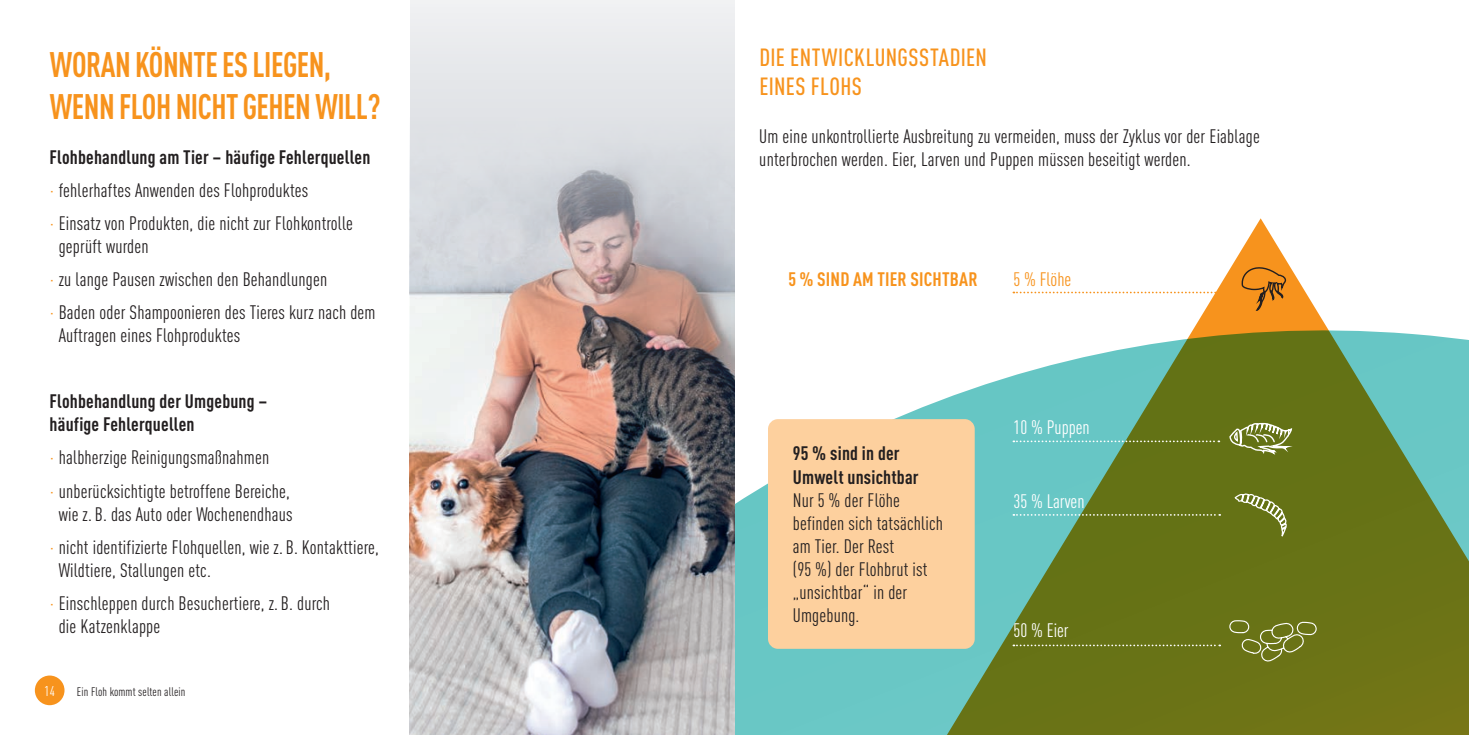
<style>
.page{position:relative;width:1469px;height:735px;background:#fff}
.page>*{position:absolute;margin:0;border:0;box-sizing:border-box;transform-origin:0 0}
.t1{font:700 condensed 35px/42px "DINOT";letter-spacing:-.015em;color:#f7931d;scale:.9 1}
.t2{font:500 condensed 24.5px/29.4px "DINOT";letter-spacing:.015em;color:#f7931d}
.t3{font:condensed 19.25px/33.1px "DINOT";letter-spacing:.01em;color:#231f20}
.t4{font:700 condensed 19.25px/23.1px "DINOT";letter-spacing:.01em;color:#231f20}
.t5{font:condensed 19.25px "DINOT";color:#fff}
.t6{font:700 condensed 19.25px "DINOT";letter-spacing:.01em;color:#f7931d}
.t7{font:condensed 19.25px "DINOT";color:#f7931d}
.t8{font:condensed 14px "DINOT";color:#fff}
.t9{font:condensed 12.25px "DINOT";letter-spacing:.01em;color:#231f20}
.s1{font-weight:700}
.s2{color:#f7931d}
</style>
<div class="page">
<svg style="left:1012px;top:218px;width:300px;height:85px"></svg>
<svg style="left:734px;top:303px;width:734px;height:431px;fill:#687516"></svg>
<svg style="left:1013px;top:440px;width:206px;height:2px"></svg>
<svg style="left:1013px;top:513px;width:207px;height:2px"></svg>
<svg style="left:1013px;top:644px;width:207px;height:2px"></svg>
<div style="left:410px;top:0;width:324px;height:734px;background:#e6e8eb"></div>
<img style="left:410px;top:133px;width:324px;height:601px">
<svg style="left:1013px;top:260px;width:274px;height:53px"></svg>
<svg style="left:1228px;top:408px;width:68px;height:48px;background:#7d883b"></svg>
<svg style="left:1233px;top:476px;width:54px;height:61px;background:#74802d"></svg>
<svg style="left:1229px;top:619px;width:87px;height:43px;background:#7a8230"></svg>
<div style="left:35px;top:675px;width:29px;height:29px;background:#f7931d;border-radius:50%"></div>
<div style="left:768px;top:419px;width:206px;height:229px;background:#fdd09e;border-radius:10px"></div>
<h1 class="t1" style="left:50px;top:41px;width:369px">WORAN KÖNNTE ES LIEGEN,<br>WENN FLOH NICHT GEHEN WILL?</h1>
<p class="t3" style="left:50px;top:139px;width:322px"><span class="s1">Flohbehandlung am Tier – häufige Fehlerquellen </span><span class="s2">·</span> fehlerhaftes Anwenden des Flohproduktes<br><span class="s2">·</span> Einsatz von Produkten, die nicht zur Flohkontrolle</p>
<p class="t3" style="left:50px;top:228px;width:327px;text-indent:9px">geprüft wurden<br><span class="s2">·</span> zu lange Pausen zwischen den Behandlungen<br><span class="s2">·</span> Baden oder Shampoonieren des Tieres kurz nach dem</p>
<p class="t3" style="left:59px;top:317px;width:183px">Auftragen eines Flohproduktes</p>
<p class="t4" style="left:50px;top:388px;width:219px">Flohbehandlung der Umgebung – häufige Fehlerquellen</p>
<p class="t3" style="left:50px;top:439px;width:242px"><span class="s2">·</span> halbherzige Reinigungsmaßnahmen<br><span class="s2">·</span> unberücksichtigte betroffene Bereiche,</p>
<p class="t3" style="left:50px;top:496px;width:331px;text-indent:9px">wie z. B. das Auto oder Wochenendhaus<br><span class="s2">·</span> nicht identifizierte Flohquellen, wie z. B. Kontakttiere,</p>
<p class="t3" style="left:50px;top:552px;width:282px;text-indent:9px">Wildtiere, Stallungen etc.<br><span class="s2">·</span> Einschleppen durch Besuchertiere, z. B. durch</p>
<p class="t3" style="left:59px;top:608px;width:103px">die Katzenklappe</p>
<p class="t8" style="left:45px;top:680px;width:12px">14</p>
<p class="t9" style="left:77px;top:682px;width:110px">Ein Floh kommt selten allein</p>
<p class="t2" style="left:759px;top:40px;width:229px">DIE ENTWICKLUNGSSTADIEN<br>EINES FLOHS</p>
<p class="t3" style="left:759px;top:123px;width:502px;line-height:23.1px">Um eine unkontrollierte Ausbreitung zu vermeiden, muss der Zyklus vor der Eiablage unterbrochen werden. Eier, Larven und Puppen müssen beseitigt werden.</p>
<p class="t6" style="left:788px;top:265px;width:191px">5 % SIND AM TIER SICHTBAR</p>
<p class="t7" style="left:1013px;top:266px;width:59px">5 % Flöhe</p>
<p class="t4" style="left:792px;top:440px;width:127px">95 % sind in der<br>Umwelt unsichtbar</p>
<p class="t3" style="left:792px;top:487px;width:152px;line-height:23.1px">Nur 5 % der Flöhe befinden sich tatsächlich am Tier. Der Rest<br>(95 %) der Flohbrut ist „unsichtbar“ in der<br>Umgebung.</p>
<p class="t5" style="left:1013px;top:413px;width:78px">10 % Puppen</p>
<p class="t5" style="left:1013px;top:487px;width:73px">35 % Larven</p>
<p class="t5" style="left:1013px;top:616px;width:57px">50 % Eier</p>
</div>
